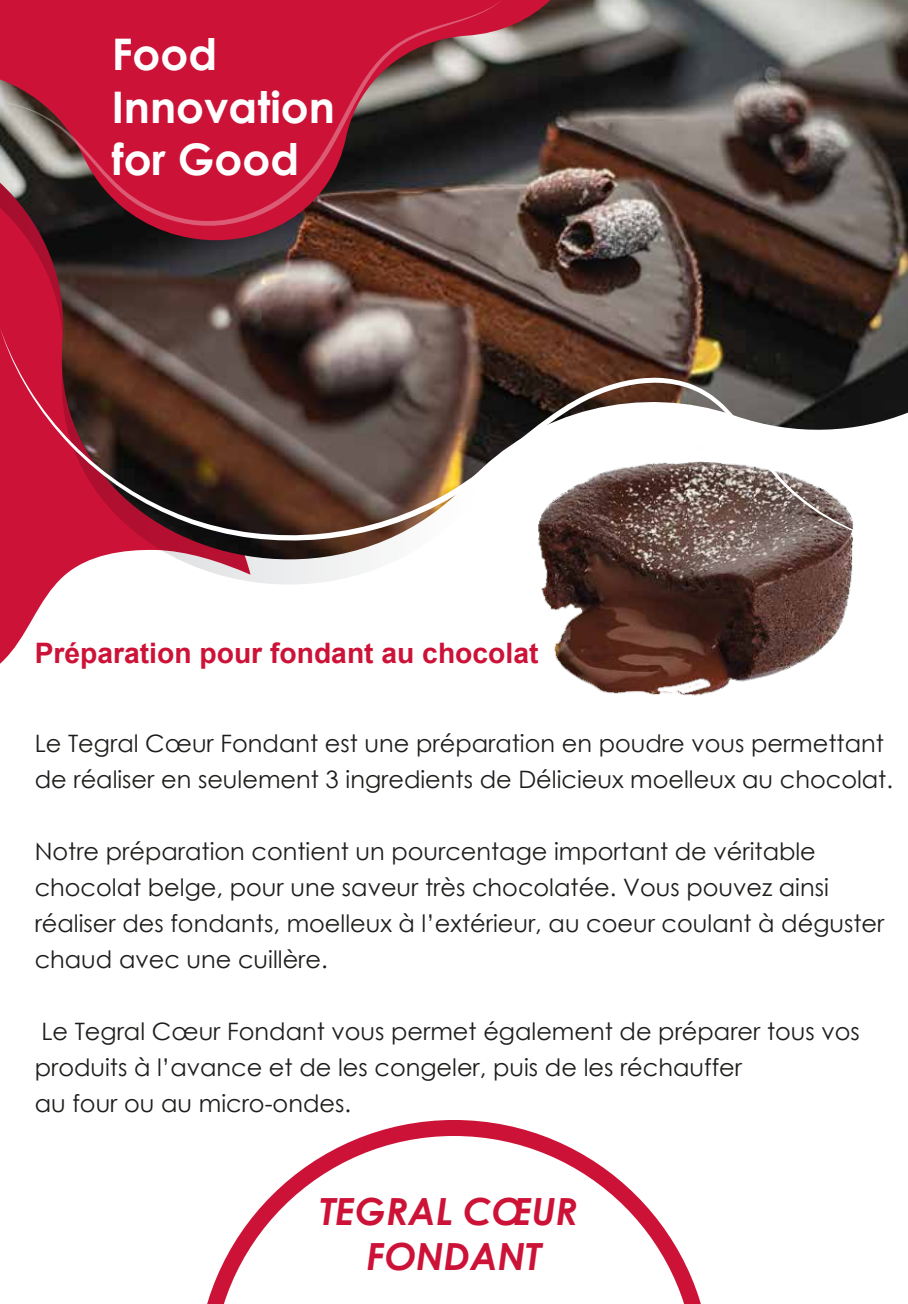
<style>
.page{position:relative;width:908px;height:1304px;background:#fff}
.page>*{position:absolute;margin:0;border:0;box-sizing:border-box;transform-origin:0 0}
.t1{font:700 43.6px/52.2px "Century Gothic";color:#fff}
.t2{font:italic 700 37.4px/45px "Century Gothic";color:#cd1237;text-align:center}
.t3{font:700 28.2px "Arial";color:#cd1237}
.t4{font:24px/36px "Century Gothic";color:#1d1d1b}
</style>
<div class="page">
<img style="left:541px;top:585px;width:310px;height:111px">
<svg style="left:0;top:585px;width:55px;height:79px;fill:#cd1237"></svg>
<svg style="left:0;top:559px;width:853px;height:26px"></svg>
<img style="left:0;top:0;width:907px;height:559px">
<svg style="left:0;top:0;width:551px;height:240px;background:#5d3a3c"></svg>
<svg style="left:0;top:328px;width:907px;height:217px"></svg>
<svg style="left:0;top:0;width:503px;height:226px;background:#a2263d"></svg>
<svg style="left:207px;top:1120px;width:494px;height:184px"></svg>
<h1 class="t1" style="left:112px;top:27px;width:225px">Food<br>Innovation for Good</h1>
<p class="t3" style="left:35px;top:634px;width:505px">Préparation pour fondant au chocolat</p>
<p class="t4" style="left:35px;top:725px;width:859px">Le Tegral Cœur Fondant est une préparation en poudre vous permettant de réaliser en seulement 3 ingredients de Délicieux moelleux au chocolat.</p>
<p class="t4" style="left:35px;top:833px;width:850px">Notre préparation contient un pourcentage important de véritable chocolat belge, pour une saveur très chocolatée. Vous pouvez ainsi réaliser des fondants, moelleux à l’extérieur, au coeur coulant à déguster chaud avec une cuillère.</p>
<p class="t4" style="left:35px;top:1013px;width:826px">Le Tegral Cœur Fondant vous permet également de préparer tous vos produits à l’avance et de les congeler, puis de les réchauffer<br>au four ou au micro-ondes.</p>
<h2 class="t2" style="left:320px;top:1188px;width:259px">TEGRAL CŒUR<br>FONDANT</h2>
</div>
